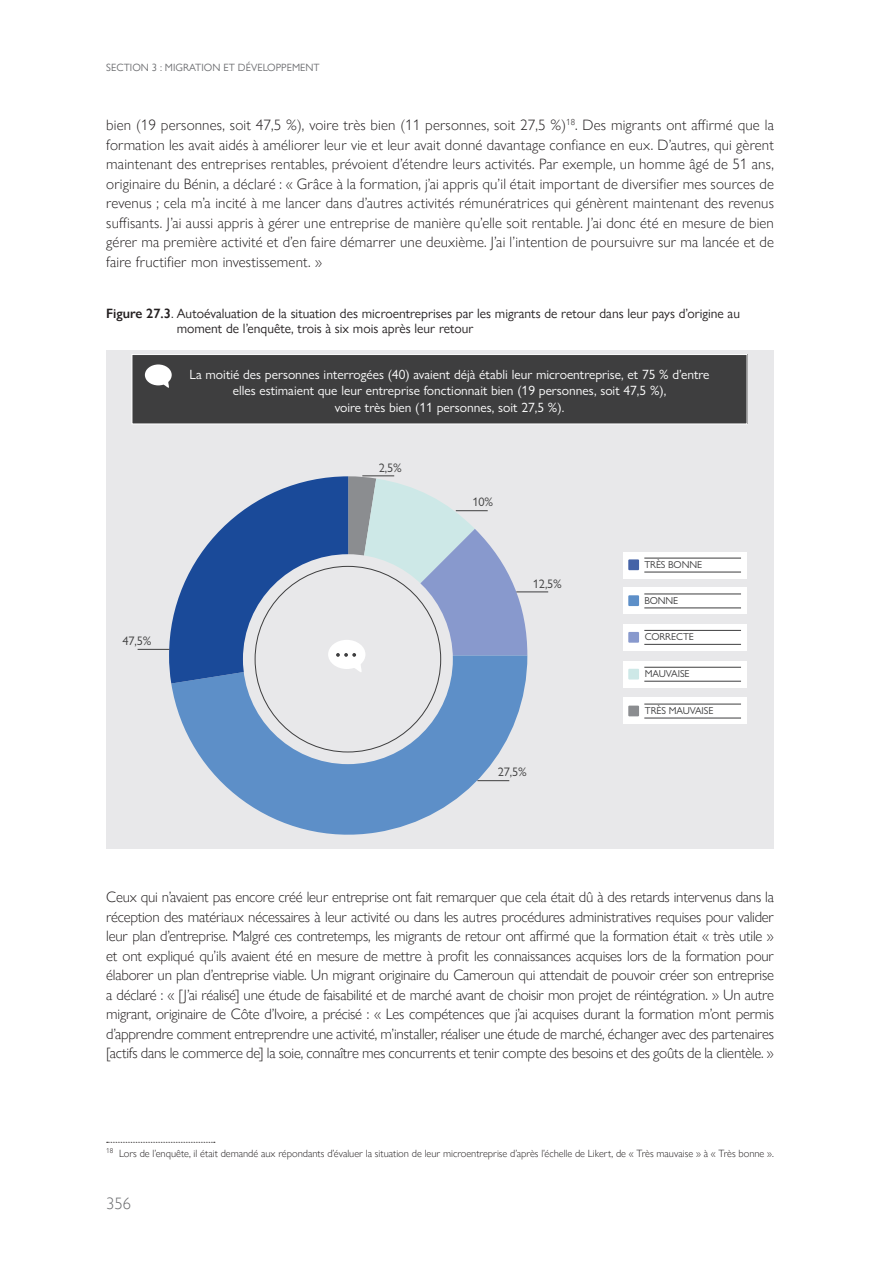
<style>
.page{position:relative;width:893px;height:1263px;background:#fff}
.page>*{position:absolute;margin:0;border:0;box-sizing:border-box;transform-origin:0 0}
.t1{font:300 16.5px "Gill Sans Nova";color:#6c6d70}
.t2{font:300 15px/19.5px "Gill Sans Nova";letter-spacing:-.01em;color:#231f20;text-align:justify}
.t3{font:13.5px/16.2px "Gill Sans Nova";color:#fff;text-align:center}
.t4{font:13.5px/14.9px "Gill Sans Nova";color:#231f20}
.t5{font:12.3px "Gill Sans Nova";color:#3e3e3f}
.t6{font:300 10.5px "Gill Sans Nova";color:#231f20}
.t7{font:10.5px "Gill Sans Nova";color:#6c6d70}
.t8{font:10.05px "Gill Sans Nova";letter-spacing:-.01em;color:#3e3e3f}
.s1{font-weight:600}
</style>
<div class="page">
<div style="left:106px;top:350px;width:668px;height:499px;background:#e8e8ea"></div>
<div style="left:132px;top:354px;width:615px;height:70px;background:#3e3e3f"></div>
<div style="left:132px;top:354px;width:615px;height:70px;border:1px solid #fff"></div>
<svg style="left:145px;top:364px;width:27px;height:24px"></svg>
<svg style="left:171px;top:683px;width:355px;height:152px;fill:#5d8fc8"></svg>
<div style="left:624px;top:552px;width:123px;height:26px;background:#fff"></div>
<hr style="left:644px;top:558px;width:97px;height:1px;background:#3e3e3f">
<hr style="left:644px;top:572px;width:97px;height:1px;background:#3e3e3f">
<div style="left:628px;top:559px;width:11px;height:11px;background:#4563a7"></div>
<div style="left:624px;top:588px;width:123px;height:26px;background:#fff"></div>
<hr style="left:644px;top:594px;width:97px;height:1px;background:#3e3e3f">
<hr style="left:644px;top:608px;width:97px;height:1px;background:#3e3e3f">
<div style="left:628px;top:595px;width:11px;height:11px;background:#5d8fc8"></div>
<div style="left:624px;top:624px;width:123px;height:26px;background:#fff"></div>
<hr style="left:644px;top:630px;width:97px;height:1px;background:#3e3e3f">
<hr style="left:644px;top:644px;width:97px;height:1px;background:#3e3e3f">
<div style="left:628px;top:632px;width:11px;height:11px;background:#8899cd"></div>
<div style="left:624px;top:661px;width:123px;height:26px;background:#fff"></div>
<hr style="left:644px;top:667px;width:97px;height:1px;background:#3e3e3f">
<hr style="left:644px;top:681px;width:97px;height:1px;background:#3e3e3f">
<div style="left:628px;top:669px;width:11px;height:10px;background:#cde8e7"></div>
<div style="left:624px;top:698px;width:123px;height:26px;background:#fff"></div>
<hr style="left:644px;top:704px;width:97px;height:1px;background:#3e3e3f">
<hr style="left:644px;top:718px;width:97px;height:1px;background:#3e3e3f">
<div style="left:628px;top:706px;width:11px;height:10px;background:#8b8d90"></div>
<div style="left:243px;top:554px;width:210px;height:210px;background:#e8e8ea;border-radius:50%"></div>
<svg style="left:169px;top:476px;width:358px;height:207px"></svg>
<hr style="left:477px;top:780px;width:32px;height:1px;background:#3e3e3f">
<hr style="left:516px;top:592px;width:32px;height:1px;background:#3e3e3f">
<hr style="left:138px;top:649px;width:31px;height:1px;background:#3e3e3f">
<hr style="left:456px;top:510px;width:32px;height:1px;background:#3e3e3f">
<hr style="left:362px;top:476px;width:32px;height:1px;background:#3e3e3f">
<svg style="left:107px;top:1142px;width:108px;height:1px"></svg>
<p class="t7" style="left:106px;top:61px;width:215px">SECTION 3 : MIGRATION ET DÉVELOPPEMENT</p>
<p class="t2" style="left:106px;top:115px;width:669px">bien (19 personnes, soit 47,5 %), voire très bien (11 personnes, soit 27,5 %)<sup>18</sup>. Des migrants ont affirmé que la formation les avait aidés à améliorer leur vie et leur avait donné davantage confiance en eux. D’autres, qui gèrent maintenant des entreprises rentables, prévoient d’étendre leurs activités. Par exemple, un homme âgé de 51 ans, originaire du Bénin, a déclaré : « Grâce à la formation, j’ai appris qu’il était important de diversifier mes sources de revenus ; cela m’a incité à me lancer dans d’autres activités rémunératrices qui génèrent maintenant des revenus suffisants. J’ai aussi appris à gérer une entreprise de manière qu’elle soit rentable. J’ai donc été en mesure de bien gérer ma première activité et d’en faire démarrer une deuxième. J’ai l’intention de poursuivre sur ma lancée et de faire fructifier mon investissement. »</p>
<p class="t4" style="left:177px;top:306px;width:565px;text-indent:-70px"><span class="s1">Figure 27.3</span>. Autoévaluation de la situation des microentreprises par les migrants de retour dans leur pays d’origine au moment de l’enquête, trois à six mois après leur retour</p>
<p class="t3" style="left:189px;top:366px;width:522px">La moitié des personnes interrogées (40) avaient déjà établi leur microentreprise, et 75 % d’entre elles estimaient que leur entreprise fonctionnait bien (19 personnes, soit 47,5 %),<br>voire très bien (11 personnes, soit 27,5 %).</p>
<p class="t5" style="left:122px;top:633px;width:31px">47,5%</p>
<p class="t5" style="left:379px;top:460px;width:25px">2,5%</p>
<p class="t5" style="left:472px;top:495px;width:22px">10%</p>
<p class="t5" style="left:533px;top:576px;width:31px">12,5%</p>
<p class="t5" style="left:498px;top:765px;width:31px">27,5%</p>
<p class="t8" style="left:644px;top:558px;width:59px">TRÈS BONNE</p>
<p class="t8" style="left:644px;top:594px;width:35px">BONNE</p>
<p class="t8" style="left:645px;top:631px;width:51px">CORRECTE</p>
<p class="t8" style="left:645px;top:668px;width:46px">MAUVAISE</p>
<p class="t8" style="left:645px;top:704px;width:70px">TRÈS MAUVAISE</p>
<p class="t2" style="left:106px;top:887px;width:669px">Ceux qui n’avaient pas encore créé leur entreprise ont fait remarquer que cela était dû à des retards intervenus dans la réception des matériaux nécessaires à leur activité ou dans les autres procédures administratives requises pour valider leur plan d’entreprise. Malgré ces contretemps, les migrants de retour ont affirmé que la formation était « très utile » et ont expliqué qu’ils avaient été en mesure de mettre à profit les connaissances acquises lors de la formation pour élaborer un plan d’entreprise viable. Un migrant originaire du Cameroun qui attendait de pouvoir créer son entreprise a déclaré : « [J’ai réalisé] une étude de faisabilité et de marché avant de choisir mon projet de réintégration. » Un autre migrant, originaire de Côte d’Ivoire, a précisé : « Les compétences que j’ai acquises durant la formation m’ont permis d’apprendre comment entreprendre une activité, m’installer, réaliser une étude de marché, échanger avec des partenaires [actifs dans le commerce de] la soie, connaître mes concurrents et tenir compte des besoins et des goûts de la clientèle. »</p>
<p class="t6" style="left:106px;top:1147px;width:669px"><sup>18</sup> Lors de l’enquête, il était demandé aux répondants d’évaluer la situation de leur microentreprise d’après l’échelle de Likert, de « Très mauvaise » à « Très bonne ».</p>
<p class="t1" style="left:106px;top:1193px;width:26px">356</p>
</div>
